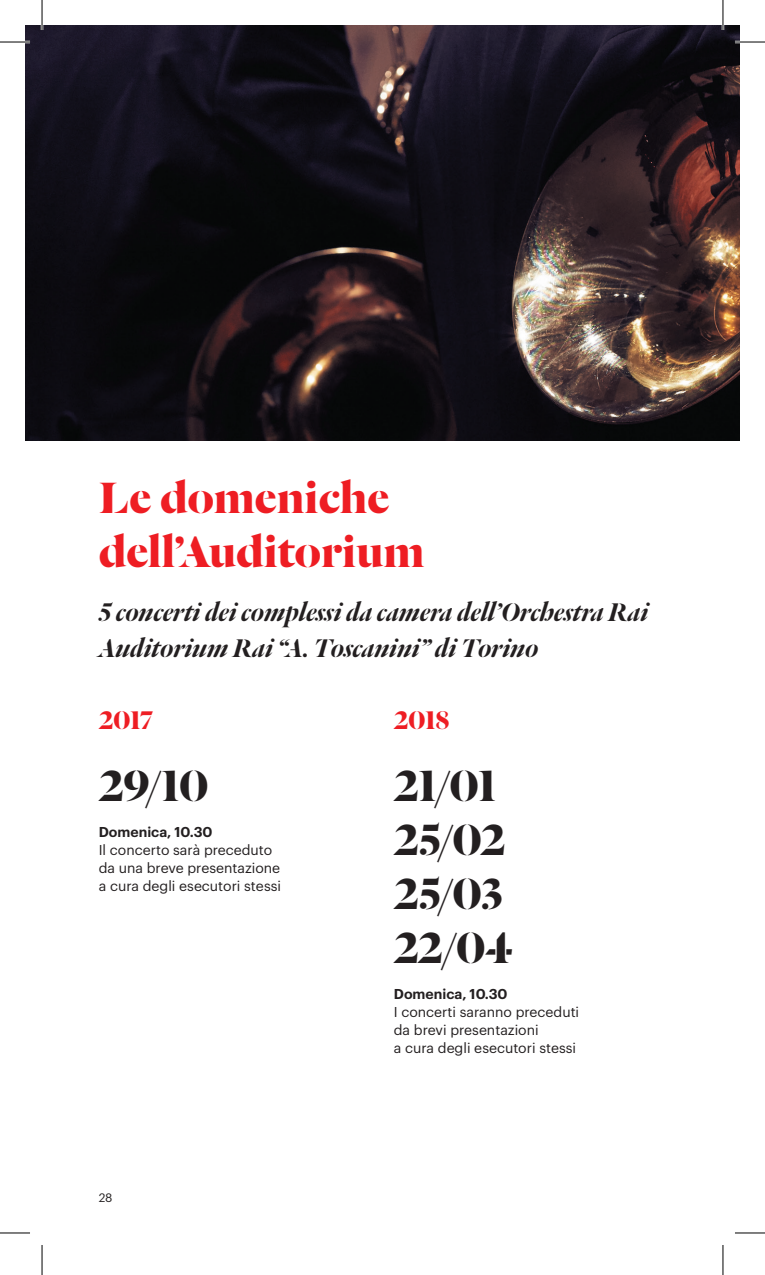
<style>
.page{position:relative;width:765px;height:1275px;background:#fff}
.page>*{position:absolute;margin:0;border:0;box-sizing:border-box;transform-origin:0 0}
.t1{font:700 48px/54px "Dala Floda";color:#ee1d23}
.t2{font:700 48px/54px "Dala Floda";letter-spacing:-.01em;color:#231f20}
.t3{font:italic 500 28px/36px "Dala Floda";color:#231f20}
.t4{font:700 28px "Dala Floda";letter-spacing:-.01em;color:#ee1d23}
.t5{font:14px/18px "Graphik";color:#231f20}
.t6{font:600 14px "Graphik";color:#231f20}
.t7{font:12px "Graphik";color:#231f20}
</style>
<div class="page">
<img style="left:25px;top:25px;width:714px;height:415px">
<hr style="left:0;top:41px;width:30px;height:2px;background:#fff">
<hr style="left:734px;top:41px;width:30px;height:2px;background:#fff">
<hr style="left:41px;top:0;width:2px;height:30px;background:#fff">
<hr style="left:721px;top:0;width:3px;height:30px;background:#fff">
<hr style="left:0;top:42px;width:30px;height:1px;background:#000">
<hr style="left:734px;top:42px;width:30px;height:1px;background:#000">
<hr style="left:0;top:1232px;width:30px;height:1px;background:#000">
<hr style="left:734px;top:1232px;width:30px;height:1px;background:#000">
<hr style="left:42px;top:0;width:1px;height:30px;background:#000">
<hr style="left:42px;top:1245px;width:1px;height:30px;background:#000">
<hr style="left:722px;top:0;width:1px;height:30px;background:#000">
<hr style="left:722px;top:1245px;width:1px;height:30px;background:#000">
<h1 class="t1" style="left:99px;top:469px;width:327px">Le domeniche dell’Auditorium</h1>
<h2 class="t3" style="left:99px;top:593px;width:551px">5 concerti dei complessi da camera dell’Orchestra Rai<br>Auditorium Rai “A. Toscanini” di Torino</h2>
<h2 class="t4" style="left:99px;top:701px;width:56px">2017</h2>
<h2 class="t4" style="left:393px;top:701px;width:57px">2018</h2>
<h1 class="t2" style="left:99px;top:757px;width:112px">29/10</h1>
<h1 class="t2" style="left:393px;top:757px;width:120px">21/01<br>25/02<br>25/03<br>22/04</h1>
<p class="t6" style="left:99px;top:821px;width:115px">Domenica, 10.30</p>
<p class="t5" style="left:99px;top:839px;width:184px">Il concerto sarà preceduto da una breve presentazione a cura degli esecutori stessi</p>
<p class="t7" style="left:99px;top:1188px;width:15px">28</p>
<p class="t6" style="left:393px;top:983px;width:115px">Domenica, 10.30</p>
<p class="t5" style="left:393px;top:1001px;width:187px">I concerti saranno preceduti da brevi presentazioni<br>a cura degli esecutori stessi</p>
</div>
